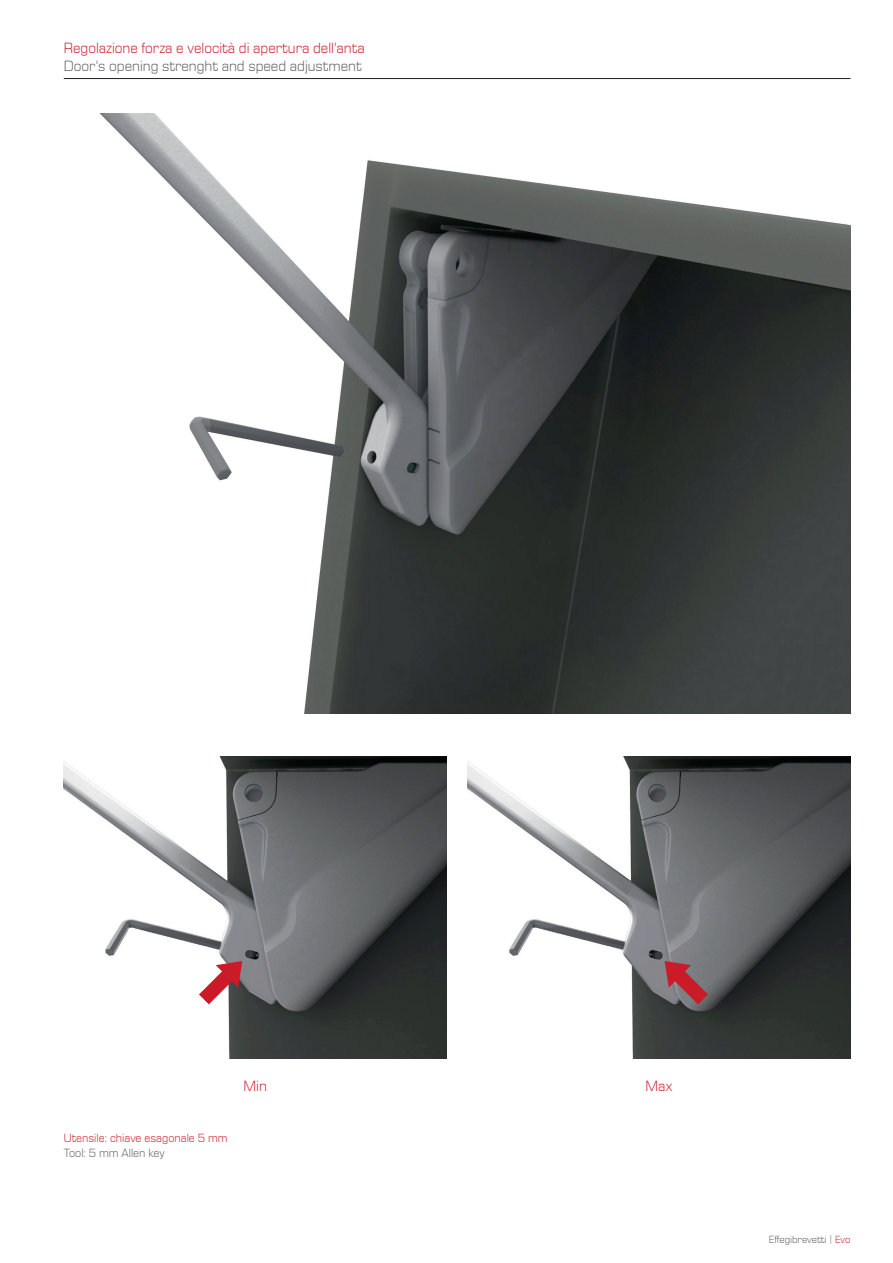
<style>
.page{position:relative;width:893px;height:1263px;background:#fff}
.page>*{position:absolute;margin:0;border:0;box-sizing:border-box;transform-origin:0 0}
.t1{font:300 15px "Eurostile Next LT Pro";color:#cb1a28}
.t2{font:300 15px "Eurostile Next LT Pro";color:#595c60}
.t3{font:300 12px "Eurostile Next LT Pro";color:#cb1a28}
.t4{font:300 12px "Eurostile Next LT Pro";color:#595c60}
.t5{font:300 10.5px "Eurostile Next LT Pro";color:#595c60}
.s1{color:#cb1a28}
</style>
<div class="page">
<hr style="left:64px;top:78px;width:786px;height:1px;background:#231f20">
<img style="left:100px;top:114px;width:750px;height:599px">
<img style="left:64px;top:756px;width:383px;height:302px">
<img style="left:468px;top:756px;width:382px;height:302px">
<svg style="left:199px;top:961px;width:43px;height:43px"></svg>
<svg style="left:665px;top:961px;width:43px;height:43px;background:#9c5159"></svg>
<p class="t1" style="left:64px;top:40px;width:303px">Regolazione forza e velocità di apertura dell'anta</p>
<p class="t2" style="left:64px;top:58px;width:299px">Door's opening strenght and speed adjustment</p>
<p class="t3" style="left:64px;top:1131px;width:165px">Utensile: chiave esagonale 5 mm</p>
<p class="t4" style="left:64px;top:1146px;width:102px">Tool: 5 mm Allen key</p>
<p class="t1" style="left:243px;top:1078px;width:25px">Min</p>
<p class="t1" style="left:645px;top:1078px;width:29px">Max</p>
<p class="t5" style="left:769px;top:1233px;width:83px">Effegibrevetti | <span class="s1">Evo</span></p>
</div>
